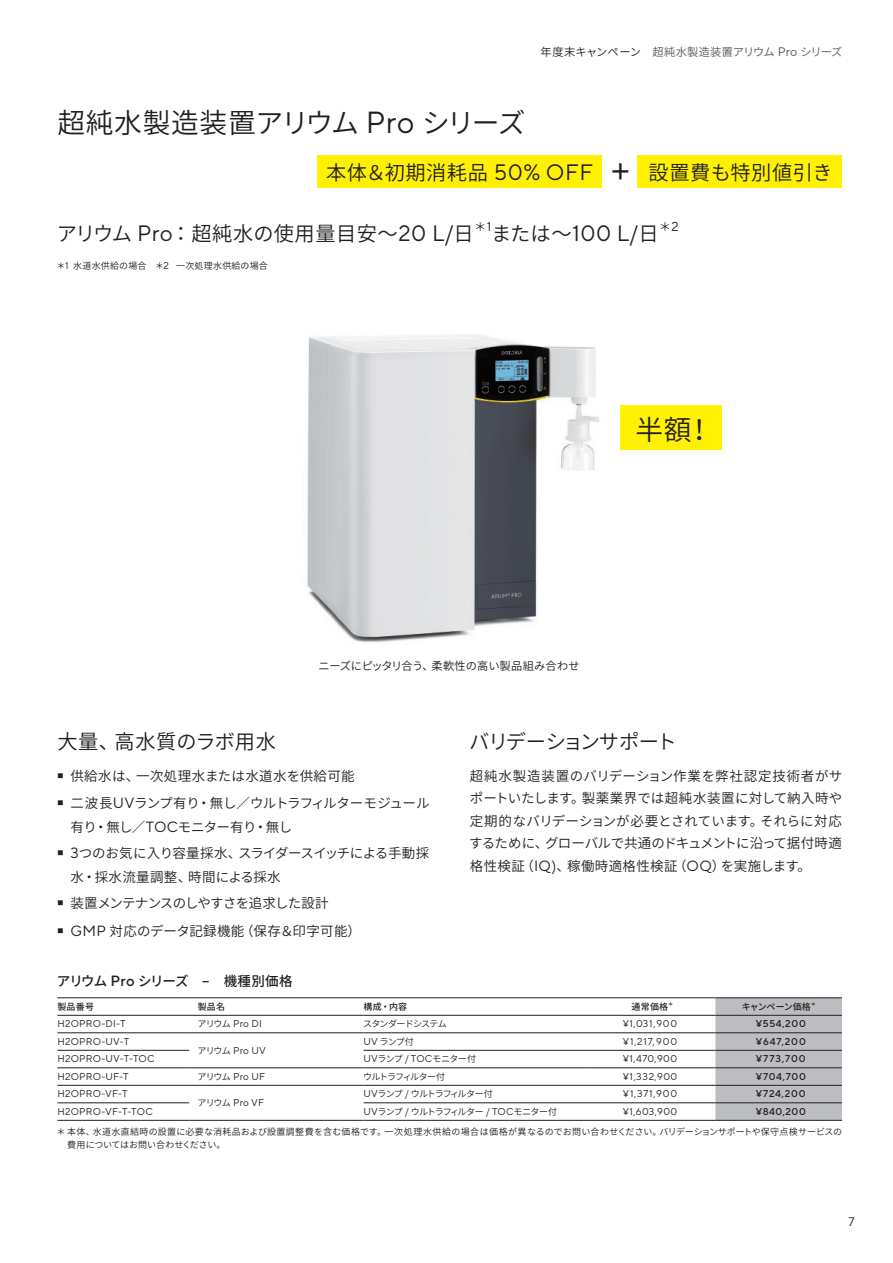
<style>
.page{position:relative;width:893px;height:1263px;background:#fff}
.page>*{position:absolute;margin:0;border:0;box-sizing:border-box;transform-origin:0 0}
.t1{font:600 27.75px "Noto Sans CJ Kjp";letter-spacing:.005em;color:#231f20}
.t2{font:600 20.25px "Noto Sans CJ Kjp";letter-spacing:.01em;color:#231f20}
.t3{font:600 20.25px "Noto Sans CJ Kjp";letter-spacing:-.06em;color:#231f20}
.t4{font:600 13.5px/22.5px "Noto Sans CJ Kjp";letter-spacing:-.01em;color:#231f20}
.t5{font:600 13.5px/23.2px "Noto Sans CJ Kjp";letter-spacing:-.035em;color:#231f20}
.t6{font:600 13.5px "Noto Sans CJ Kjp";letter-spacing:.025em;color:#231f20}
.t7{font:600 13.5px "Noto Sans CJ Kjp";letter-spacing:-.05em;color:#231f20}
.t8{font:500 13.5px "Noto Sans CJ Kjp";letter-spacing:-.07em;color:#231f20}
.t9{font:12.3px "TT Norms Pro";color:#231f20}
.t10{font:600 11.85px "Noto Sans CJ Kjp";color:#231f20}
.t11{font:600 11.25px "Noto Sans CJ Kjp";letter-spacing:.005em;color:#57585a}
.t12{font:600 11.25px "Noto Sans CJ Kjp";letter-spacing:.005em;color:#231f20}
.t13{font:9.9px "TT Norms Pro";letter-spacing:.025em;color:#231f20}
.t14{font:500 9.9px "TT Norms Pro";letter-spacing:.07em;color:#231f20}
.t15{font:600 9px/13.5px "Noto Sans CJ Kjp";color:#231f20}
.t16{font:600 9px "Noto Sans CJ Kjp";letter-spacing:-.11em;color:#231f20}
.t17{font:600 9px "Noto Sans CJ Kjp";letter-spacing:-.09em;color:#231f20}
.t18{font:600 9px "Noto Sans CJ Kjp";letter-spacing:.025em;color:#231f20}
.t19{font:500 9px "Noto Sans CJ Kjp";letter-spacing:.025em;color:#231f20}
.t20{font:600 9px "Noto Sans CJ Kjp";letter-spacing:-.065em;color:#231f20}
.t21{font:600 9px "Noto Sans CJ Kjp";letter-spacing:-.075em;color:#231f20}
.t22{font:500 9px "Noto Sans CJ Kjp";letter-spacing:-.03em;color:#231f20}
.t23{font:500 5.25px "Noto Sans CJ Kjp";color:#231f20}
.s1{color:#231f20}
.s2{font-family:"TT Norms Pro";font-weight:400;font-size:12.3px}
.s3{font-family:"TT Norms Pro";font-weight:400;font-size:30.6px}
.s4{font-family:"TT Norms Pro";font-weight:400;font-size:22.35px}
.s5{font-family:"TT Norms Pro";font-weight:400;font-size:36.3px}
.s6{font-family:"TT Norms Pro";font-weight:400;font-size:13.05px}
.s7{font-family:"TT Norms Pro";font-weight:400;font-size:9.9px}
.s8{font-family:"TT Norms Pro";font-weight:400;font-size:14.85px}
.s9{font-family:"TT Norms Pro";font-size:14.85px}
.s10{font-family:"Noto Sans CJ Kjp";font-weight:600;font-size:9px}
</style>
<div class="page">
<img style="left:307px;top:334px;width:292px;height:309px">
<div style="left:317px;top:155px;width:285px;height:33px;background:#fff101"></div>
<div style="left:638px;top:155px;width:204px;height:33px;background:#fff101"></div>
<svg style="left:715px;top:998px;width:127px;height:122px;background:#b9babd"></svg>
<hr style="left:57px;top:1015px;width:132px;height:1px;background:#231f20">
<hr style="left:189px;top:1015px;width:175px;height:1px;background:#231f20">
<hr style="left:364px;top:1015px;width:225px;height:1px;background:#231f20">
<hr style="left:589px;top:1015px;width:126px;height:1px;background:#231f20">
<hr style="left:57px;top:1032px;width:132px;height:1px;background:#231f20">
<hr style="left:189px;top:1032px;width:175px;height:1px;background:#231f20">
<hr style="left:364px;top:1032px;width:225px;height:1px;background:#231f20">
<hr style="left:589px;top:1032px;width:126px;height:1px;background:#231f20">
<hr style="left:57px;top:1050px;width:132px;height:1px;background:#231f20">
<hr style="left:364px;top:1050px;width:225px;height:1px;background:#231f20">
<hr style="left:589px;top:1050px;width:126px;height:1px;background:#231f20">
<hr style="left:57px;top:1067px;width:132px;height:1px;background:#231f20">
<hr style="left:189px;top:1067px;width:175px;height:1px;background:#231f20">
<hr style="left:364px;top:1067px;width:225px;height:1px;background:#231f20">
<hr style="left:589px;top:1067px;width:126px;height:1px;background:#231f20">
<hr style="left:57px;top:1085px;width:132px;height:1px;background:#231f20">
<hr style="left:189px;top:1085px;width:175px;height:1px;background:#231f20">
<hr style="left:364px;top:1085px;width:225px;height:1px;background:#231f20">
<hr style="left:589px;top:1085px;width:126px;height:1px;background:#231f20">
<hr style="left:57px;top:1102px;width:132px;height:1px;background:#231f20">
<hr style="left:364px;top:1102px;width:225px;height:1px;background:#231f20">
<hr style="left:589px;top:1102px;width:126px;height:1px;background:#231f20">
<hr style="left:57px;top:1120px;width:132px;height:1px;background:#231f20">
<hr style="left:189px;top:1120px;width:175px;height:1px;background:#231f20">
<hr style="left:364px;top:1120px;width:225px;height:1px;background:#231f20">
<hr style="left:589px;top:1120px;width:126px;height:1px;background:#231f20">
<hr style="left:715px;top:1015px;width:127px;height:1px;background:#231f20">
<hr style="left:715px;top:1032px;width:127px;height:1px;background:#231f20">
<hr style="left:715px;top:1050px;width:127px;height:1px;background:#231f20">
<hr style="left:715px;top:1067px;width:127px;height:1px;background:#231f20">
<hr style="left:715px;top:1085px;width:127px;height:1px;background:#231f20">
<hr style="left:715px;top:1102px;width:127px;height:1px;background:#231f20">
<hr style="left:715px;top:1120px;width:127px;height:1px;background:#231f20">
<hr style="left:57px;top:997px;width:132px;height:1px;background:#231f20">
<hr style="left:189px;top:997px;width:175px;height:1px;background:#231f20">
<hr style="left:364px;top:997px;width:225px;height:1px;background:#231f20">
<hr style="left:589px;top:997px;width:126px;height:1px;background:#231f20">
<hr style="left:715px;top:997px;width:127px;height:1px;background:#231f20">
<div style="left:620px;top:405px;width:102px;height:45px;background:#fff101"></div>
<p class="t11" style="left:541px;top:46px;width:303px"><span class="s1">年度末キャンペーン</span>　超純水製造装置アリウム <span class="s2">Pro</span> シリーズ</p>
<h1 class="t1" style="left:57px;top:107px;width:470px">超純水製造装置アリウム <span class="s3">Pro</span> シリーズ</h1>
<h2 class="t2" style="left:326px;top:161px;width:508px">本体＆初期消耗品 <span class="s4">50% OFF</span> <span class="s5">+</span> 設置費も特別値引き</h2>
<h2 class="t2" style="left:57px;top:222px;width:419px">アリウム <span class="s4">Pro</span>：超純水の使用量目安～<span class="s4">20 L/</span>日</h2>
<p class="t10" style="left:474px;top:220px;width:18px">＊<span class="s6">1</span></p>
<h2 class="t2" style="left:491px;top:222px;width:169px">または～<span class="s4">100 L/</span>日</h2>
<p class="t10" style="left:659px;top:220px;width:21px">＊<span class="s6">2</span></p>
<p class="t18" style="left:57px;top:260px;width:213px">＊<span class="s7">1</span> 水道水供給の場合　＊<span class="s7">2</span> 一次処理水供給の場合</p>
<h1 class="t1" style="left:635px;top:414px;width:79px">半額！</h1>
<p class="t12" style="left:318px;top:660px;width:263px">ニーズにピッタリ合う、柔軟性の高い製品組み合わせ</p>
<h2 class="t2" style="left:57px;top:730px;width:220px">大量、高水質のラボ用水</h2>
<p class="t6" style="left:57px;top:768px;width:299px"><sup>■</sup> 供給水は、一次処理水または水道水を供給可能</p>
<p class="t5" style="left:70px;top:792px;width:361px;text-indent:-13px"><sup>■</sup> 二波長<span class="s8">UV</span>ランプ有り・無し／ウルトラフィルターモジュール有り・無し／<span class="s8">TOC</span>モニター有り・無し</p>
<p class="t4" style="left:70px;top:842px;width:360px;line-height:23.2px;text-indent:-13px"><sup>■</sup> <span class="s8">3</span>つのお気に入り容量採水、スライダースイッチによる手動採水・採水流量調整、時間による採水</p>
<p class="t7" style="left:57px;top:896px;width:273px"><sup>■</sup> 装置メンテナンスのしやすさを追求した設計</p>
<p class="t6" style="left:57px;top:923px;width:305px"><sup>■</sup> <span class="s8">GMP</span> 対応のデータ記録機能（保存＆印字可能）</p>
<h2 class="t3" style="left:469px;top:730px;width:209px">バリデーションサポート</h2>
<p class="t4" style="left:469px;top:765px;width:375px;text-align:justify">超純水製造装置のバリデーション作業を弊社認定技術者がサポートいたします。製薬業界では超純水装置に対して納入時や定期的なバリデーションが必要とされています。それらに対応するために、グローバルで共通のドキュメントに沿って据付時適格性検証（<span class="s8">IQ)</span>、稼働時適格性検証（<span class="s8">OQ</span>）を実施します。</p>
<p class="t8" style="left:57px;top:973px;width:237px">アリウム <span class="s9">Pro</span> シリーズ　<span class="s9">–</span>　機種別価格</p>
<p class="t19" style="left:57px;top:1001px;width:38px">製品番号</p>
<p class="t19" style="left:198px;top:1001px;width:29px">製品名</p>
<p class="t19" style="left:364px;top:1001px;width:45px">構成・内容</p>
<p class="t19" style="left:632px;top:1001px;width:38px">通常価格</p>
<p class="t23" style="left:668px;top:1001px;width:7px">＊</p>
<p class="t22" style="left:742px;top:1001px;width:71px">キャンペーン価格</p>
<p class="t23" style="left:811px;top:1001px;width:7px">＊</p>
<p class="t13" style="left:57px;top:1017px;width:70px">H2OPRO-DI-T</p>
<p class="t13" style="left:197px;top:1017px;width:66px"><span class="s10">アリウム</span> Pro DI</p>
<p class="t21" style="left:363px;top:1019px;width:85px">スタンダードシステム</p>
<p class="t13" style="left:623px;top:1017px;width:56px">¥1,031,900</p>
<p class="t14" style="left:756px;top:1017px;width:51px">¥554,200</p>
<p class="t13" style="left:57px;top:1034px;width:73px">H2OPRO-UV-T</p>
<p class="t13" style="left:197px;top:1043px;width:70px"><span class="s10">アリウム</span> Pro UV</p>
<p class="t15" style="left:364px;top:1035px;width:52px"><span class="s7">UV</span> ランプ付</p>
<p class="t13" style="left:623px;top:1034px;width:56px">¥1,217,900</p>
<p class="t14" style="left:756px;top:1034px;width:51px">¥647,200</p>
<p class="t13" style="left:57px;top:1052px;width:99px">H2OPRO-UV-T-TOC</p>
<p class="t20" style="left:364px;top:1054px;width:114px"><span class="s7">UV</span>ランプ <span class="s7">/ TOC</span>モニター付</p>
<p class="t13" style="left:623px;top:1052px;width:56px">¥1,470,900</p>
<p class="t14" style="left:756px;top:1052px;width:51px">¥773,700</p>
<p class="t13" style="left:57px;top:1069px;width:73px">H2OPRO-UF-T</p>
<p class="t13" style="left:197px;top:1069px;width:69px"><span class="s10">アリウム</span> Pro UF</p>
<p class="t16" style="left:363px;top:1071px;width:84px">ウルトラフィルター付</p>
<p class="t13" style="left:623px;top:1069px;width:56px">¥1,332,900</p>
<p class="t14" style="left:756px;top:1069px;width:51px">¥704,700</p>
<p class="t13" style="left:57px;top:1087px;width:72px">H2OPRO-VF-T</p>
<p class="t13" style="left:197px;top:1095px;width:68px"><span class="s10">アリウム</span> Pro VF</p>
<p class="t16" style="left:364px;top:1089px;width:131px"><span class="s7">UV</span>ランプ <span class="s7">/</span> ウルトラフィルター付</p>
<p class="t13" style="left:623px;top:1087px;width:56px">¥1,371,900</p>
<p class="t14" style="left:756px;top:1087px;width:51px">¥724,200</p>
<p class="t13" style="left:57px;top:1104px;width:97px">H2OPRO-VF-T-TOC</p>
<p class="t17" style="left:364px;top:1106px;width:195px"><span class="s7">UV</span>ランプ <span class="s7">/</span> ウルトラフィルター <span class="s7">/ TOC</span>モニター付</p>
<p class="t13" style="left:623px;top:1104px;width:56px">¥1,603,900</p>
<p class="t14" style="left:756px;top:1104px;width:51px">¥840,200</p>
<p class="t15" style="left:67px;top:1125px;width:776px;text-indent:-11px">＊ 本体、水道水直結時の設置に必要な消耗品および設置調整費を含む価格です。一次処理水供給の場合は価格が異なるのでお問い合わせください。バリデーションサポートや保守点検サービスの費用についてはお問い合わせください。</p>
<p class="t9" style="left:849px;top:1213px;width:8px">7</p>
</div>
